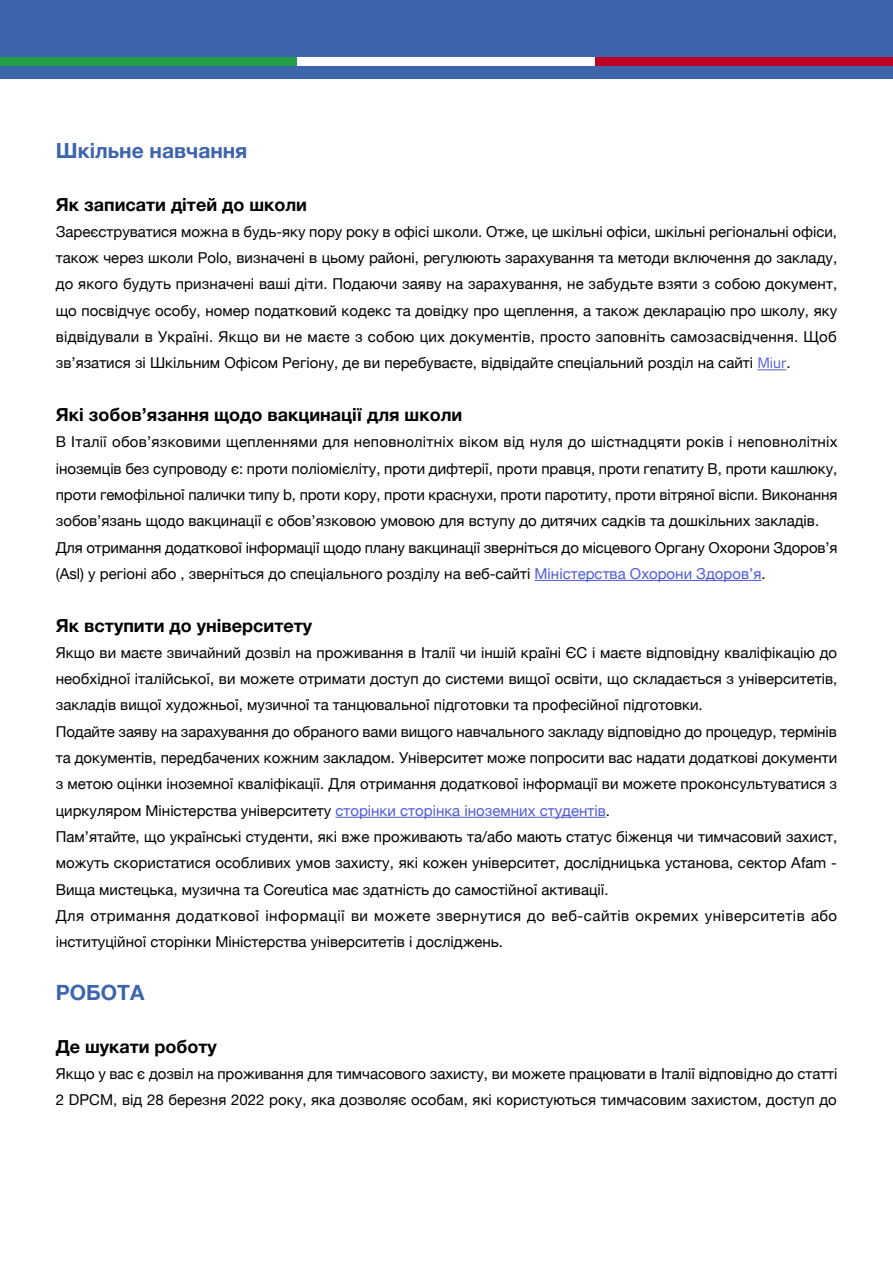
<style>
.page{position:relative;width:893px;height:1263px;background:#fff}
.page>*{position:absolute;margin:0;border:0;box-sizing:border-box;transform-origin:0 0}
.t1{font:700 21px "Helvetica Neue";color:#3c65ac}
.t2{font:700 18px "Helvetica Neue";color:#000}
.t3{font:15px/26.2px "Helvetica Neue";color:#000}
.s1{font-family:"Titillium Web";color:#4f5cd6}
.s2{color:#4f5cd6}
</style>
<div class="page">
<div style="left:0;top:0;width:893px;height:78px;background:#3c65ac"></div>
<div style="left:0;top:57px;width:298px;height:9px;background:#239e46"></div>
<div style="left:298px;top:57px;width:297px;height:9px;background:#fff"></div>
<div style="left:595px;top:57px;width:298px;height:9px;background:#be0027"></div>
<svg style="left:757px;top:370px;width:29px;height:1px"></svg>
<hr style="left:535px;top:580px;width:226px;height:1px;background:#4f5cd6">
<hr style="left:335px;top:817px;width:271px;height:1px;background:#4f5cd6">
<h1 class="t1" style="left:56px;top:134px;width:193px">Шкільне навчання</h1>
<p class="t2" style="left:56px;top:190px;width:253px">Як записати дітей до школи</p>
<p class="t3" style="left:56px;top:219px;width:783px;text-align:justify">Зареєструватися можна в будь-яку пору року в офісі школи. Отже, це шкільні офіси, шкільні регіональні офіси, також через школи Polo, визначені в цьому районі, регулюють зарахування та методи включення до закладу, до якого будуть призначені ваші діти. Подаючи заяву на зарахування, не забудьте взяти з собою документ, що посвідчує особу, номер податковий кодекс та довідку про щеплення, а також декларацію про школу, яку відвідували в Україні. Якщо ви не маєте з собою цих документів, просто заповніть самозасвідчення. Щоб зв’язатися зі Шкільним Oфісом Регіону, де ви перебуваєте, відвідайте спеціальний розділ на сайті <span class="s1">Miur</span>.</p>
<p class="t2" style="left:56px;top:400px;width:408px">Які зобов’язання щодо вакцинації для школи</p>
<p class="t3" style="left:56px;top:430px;width:783px">В Італії обов’язковими щепленнями для неповнолітніх віком від нуля до шістнадцяти років і неповнолітніх іноземців без супроводу є: проти поліомієліту, проти дифтерії, проти правця, проти гепатиту В, проти кашлюку, проти гемофільної палички типу b, проти кору, проти краснухи, проти паротиту, проти вітряної віспи. Виконання зобов’язань щодо вакцинації є обов’язковою умовою для вступу до дитячих садків та дошкільних закладів.<br>Для отримання додаткової інформації щодо плану вакцинації зверніться до місцевого Oргану Oхорони Здоров’я (Asl) у регіоні або , зверніться до спеціального розділу на веб-сайті <span class="s2">Міністерства Oхорони Здоров’я</span>.</p>
<p class="t2" style="left:56px;top:611px;width:258px">Як вступити до університету</p>
<p class="t3" style="left:56px;top:640px;width:783px">Якщо ви маєте звичайний дозвіл на проживання в Італії чи іншій країні ЄС і маєте відповідну кваліфікацію до необхідної італійської, ви можете отримати доступ до системи вищої освіти, що складається з університетів, закладів вищої художньої, музичної та танцювальної підготовки та професійної підготовки.<br>Подайте заяву на зарахування до обраного вами вищого навчального закладу відповідно до процедур, термінів та документів, передбачених кожним закладом. Університет може попросити вас надати додаткові документи з метою оцінки іноземної кваліфікації. Для отримання додаткової інформації ви можете проконсультуватися з циркуляром Міністерства університету <span class="s2">сторінки cторінка іноземних студентів</span>.<br>Пам’ятайте, що українські студенти, які вже проживають та/або мають статус біженця чи тимчасовий захист, можуть скористатися особливих умов захисту, які кожен університет, дослідницька установа, сектор Afam - Вища мистецька, музична та Coreutica має здатність до самостійної активації.<br>Для отримання додаткової інформації ви можете звернутися до веб-сайтів окремих університетів або інституційної сторінки Міністерства університетів і досліджень.</p>
<h1 class="t1" style="left:56px;top:976px;width:90px">РОБОТА</h1>
<p class="t2" style="left:56px;top:1032px;width:163px">Де шукати роботу</p>
<p class="t3" style="left:56px;top:1061px;width:783px">Якщо у вас є дозвіл на проживання для тимчасового захисту, ви можете працювати в Італії відповідно до статті<br>2 DPCM, від 28 березня 2022 року, яка дозволяє особам, які користуються тимчасовим захистом, доступ до</p>
</div>
